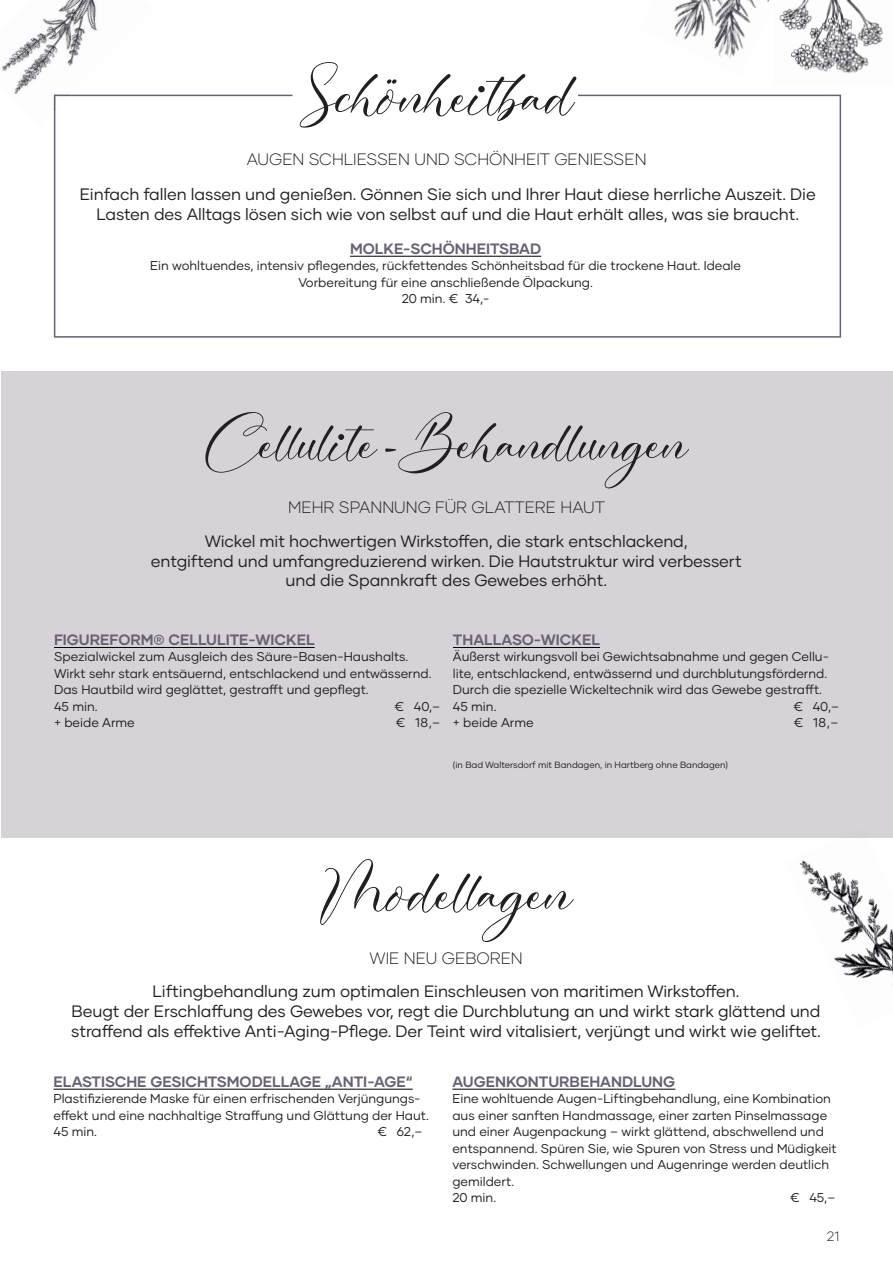
<style>
.page{position:relative;width:893px;height:1263px;background:#fff}
.page>*{position:absolute;margin:0;border:0;box-sizing:border-box;transform-origin:0 0}
.t1{font:93px "Cinderella";color:#231f20}
.t2{font:85.5px "Cinderella";color:#231f20}
.t3{font:16.5px/19.8px "Gilmer";letter-spacing:-.005em;color:#231f20;text-align:center}
.t4{font:300 16.5px "Gilmer";color:#231f20}
.t5{font:700 15px "Gilmer";color:#696173}
.t6{font:300 13.5px "Gilmer";color:#231f20}
.t7{font:12.75px/16.5px "Gilmer";color:#231f20}
.t8{font:9px "Gilmer";color:#231f20}
</style>
<div class="page">
<div style="left:1px;top:372px;width:892px;height:466px;background:#d6d2d8"></div>
<svg style="left:54px;top:95px;width:787px;height:243px"></svg>
<hr style="left:350px;top:256px;width:191px;height:1px;background:#000">
<hr style="left:54px;top:647px;width:261px;height:1px;background:#000">
<hr style="left:453px;top:647px;width:147px;height:1px;background:#000">
<img style="left:2px;top:0;width:153px;height:126px">
<img style="left:54px;top:95px;width:16px;height:16px">
<img style="left:779px;top:0;width:104px;height:73px">
<img style="left:674px;top:0;width:95px;height:59px">
<hr style="left:54px;top:1089px;width:359px;height:1px;background:#000">
<hr style="left:452px;top:1089px;width:223px;height:1px;background:#000">
<img style="left:799px;top:860px;width:94px;height:126px">
<h1 class="t1" style="left:300px;top:49px;width:275px">Schönheitbad</h1>
<p class="t4" style="left:247px;top:150px;width:401px">AUGEN SCHLIESSEN UND SCHÖNHEIT GENIESSEN</p>
<p class="t3" style="left:80px;top:185px;width:737px">Einfach fallen lassen und genießen. Gönnen Sie sich und Ihrer Haut diese herrliche Auszeit. Die<br>Lasten des Alltags lösen sich wie von selbst auf und die Haut erhält alles, was sie braucht.</p>
<p class="t5" style="left:350px;top:239px;width:193px">MOLKE-SCHÖNHEITSBAD</p>
<p class="t7" style="left:150px;top:257px;width:592px;text-align:center">Ein wohltuendes, intensiv pflegendes, rückfettendes Schönheitsbad für die trockene Haut. Ideale<br>Vorbereitung für eine anschließende Ölpackung.<br>20 min. € 34,-</p>
<h2 class="t2" style="left:205px;top:400px;width:483px">Cellulite-Behandlungen</h2>
<p class="t4" style="left:288px;top:498px;width:318px">MEHR SPANNUNG FÜR GLATTERE HAUT</p>
<p class="t3" style="left:151px;top:531px;width:592px">Wickel mit hochwertigen Wirkstoffen, die stark entschlackend,<br>entgiftend und umfangreduzierend wirken. Die Hautstruktur wird verbessert und die Spannkraft des Gewebes erhöht.</p>
<p class="t5" style="left:54px;top:630px;width:262px">FIGUREFORM® CELLULITE-WICKEL</p>
<p class="t7" style="left:54px;top:649px;width:379px">Spezialwickel zum Ausgleich des Säure-Basen-Haushalts.<br>Wirkt sehr stark entsäuernd, entschlackend und entwässernd.<br>Das Hautbild wird geglättet, gestrafft und gepflegt.<br>45 min.</p>
<p class="t7" style="left:395px;top:698px;width:47px">€ 40,–</p>
<p class="t5" style="left:453px;top:630px;width:149px">THALLASO-WICKEL</p>
<p class="t7" style="left:453px;top:649px;width:378px">Äußerst wirkungsvoll bei Gewichtsabnahme und gegen Cellu&shy;lite, entschlackend, entwässernd und durchblutungsfördernd.<br>Durch die spezielle Wickeltechnik wird das Gewebe gestrafft.<br>45 min.</p>
<p class="t7" style="left:793px;top:698px;width:47px">€ 40,–</p>
<p class="t7" style="left:54px;top:715px;width:82px">+ beide Arme</p>
<p class="t7" style="left:396px;top:715px;width:46px">€ 18,–</p>
<p class="t7" style="left:453px;top:715px;width:82px">+ beide Arme</p>
<p class="t7" style="left:794px;top:715px;width:46px">€ 18,–</p>
<p class="t8" style="left:453px;top:759px;width:277px">(in Bad Waltersdorf mit Bandagen, in Hartberg ohne Bandagen)</p>
<h1 class="t1" style="left:320px;top:846px;width:253px">Modellagen</h1>
<p class="t4" style="left:370px;top:948px;width:155px">WIE NEU GEBOREN</p>
<p class="t3" style="left:71px;top:981px;width:751px">Liftingbehandlung zum optimalen Ein schleusen von maritimen Wirkstoffen.<br>Beugt der Erschlaffung des Gewebes vor, regt die Durchblutung an und wirkt stark glättend und straffend als effektive Anti-Aging-Pflege. Der Teint wird vitalisiert, verjüngt und wirkt wie geliftet.</p>
<p class="t5" style="left:54px;top:1072px;width:361px">ELASTISCHE GESICHTSMODELLAGE „ANTI-AGE“</p>
<p class="t7" style="left:54px;top:1090px;width:377px">Plastifizierende Maske für einen erfrischenden Verjüngungs&shy;effekt und eine nachhaltige Straffung und Glättung der Haut.<br>45 min.</p>
<p class="t7" style="left:378px;top:1123px;width:46px">€ 62,–</p>
<p class="t5" style="left:452px;top:1072px;width:224px">AUGENKONTURBEHANDLUNG</p>
<p class="t7" style="left:452px;top:1090px;width:386px">Eine wohltuende Augen-Liftingbehandlung, eine Kombination aus einer sanften Handmassage, einer zarten Pinselmassage und einer Augen packung – wirkt glättend, abschwellend und entspannend. Spüren Sie, wie Spuren von Stress und Müdigkeit verschwinden. Schwellungen und Augenringe werden deutlich gemildert.<br>20 min.</p>
<p class="t7" style="left:790px;top:1189px;width:47px">€ 45,–</p>
<p class="t6" style="left:827px;top:1228px;width:14px">21</p>
</div>
